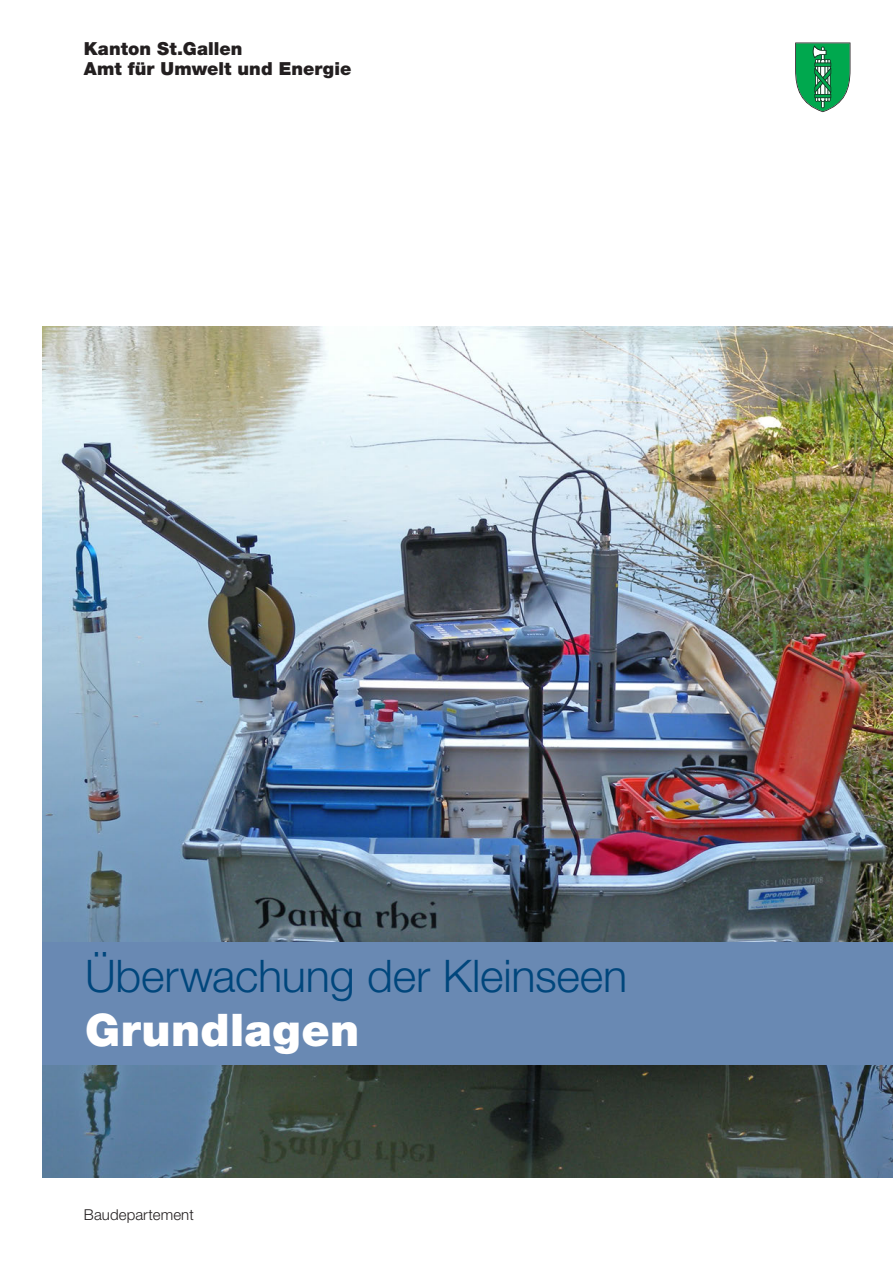
<style>
.page{position:relative;width:893px;height:1263px;background:#fff}
.page>*{position:absolute;margin:0;border:0;box-sizing:border-box;transform-origin:0 0}
.t1{font:300 45px "Helvetica Neue LT";letter-spacing:-.005em;color:#00467c}
.t2{font:900 45px "Helvetica Neue LT";letter-spacing:.01em;color:#fff}
.t3{font:900 18px/19.8px "Helvetica Neue LT";letter-spacing:.005em;color:#231f20}
.t4{font:300 15px "Helvetica Neue LT";letter-spacing:.005em;color:#231f20}
</style>
<div class="page">
<img style="left:43px;top:326px;width:850px;height:852px">
<svg style="left:795px;top:43px;width:55px;height:69px"></svg>
<div style="left:43px;top:942px;width:850px;height:122px;background:#6989b3"></div>
<p class="t3" style="left:84px;top:39px;width:269px">Kanton St.Gallen<br>Amt für Umwelt und Energie</p>
<h1 class="t1" style="left:85px;top:948px;width:544px">Überwachung der Kleinseen</h1>
<h1 class="t2" style="left:85px;top:1003px;width:276px">Grundlagen</h1>
<p class="t4" style="left:84px;top:1206px;width:111px">Baudepartement</p>
</div>
